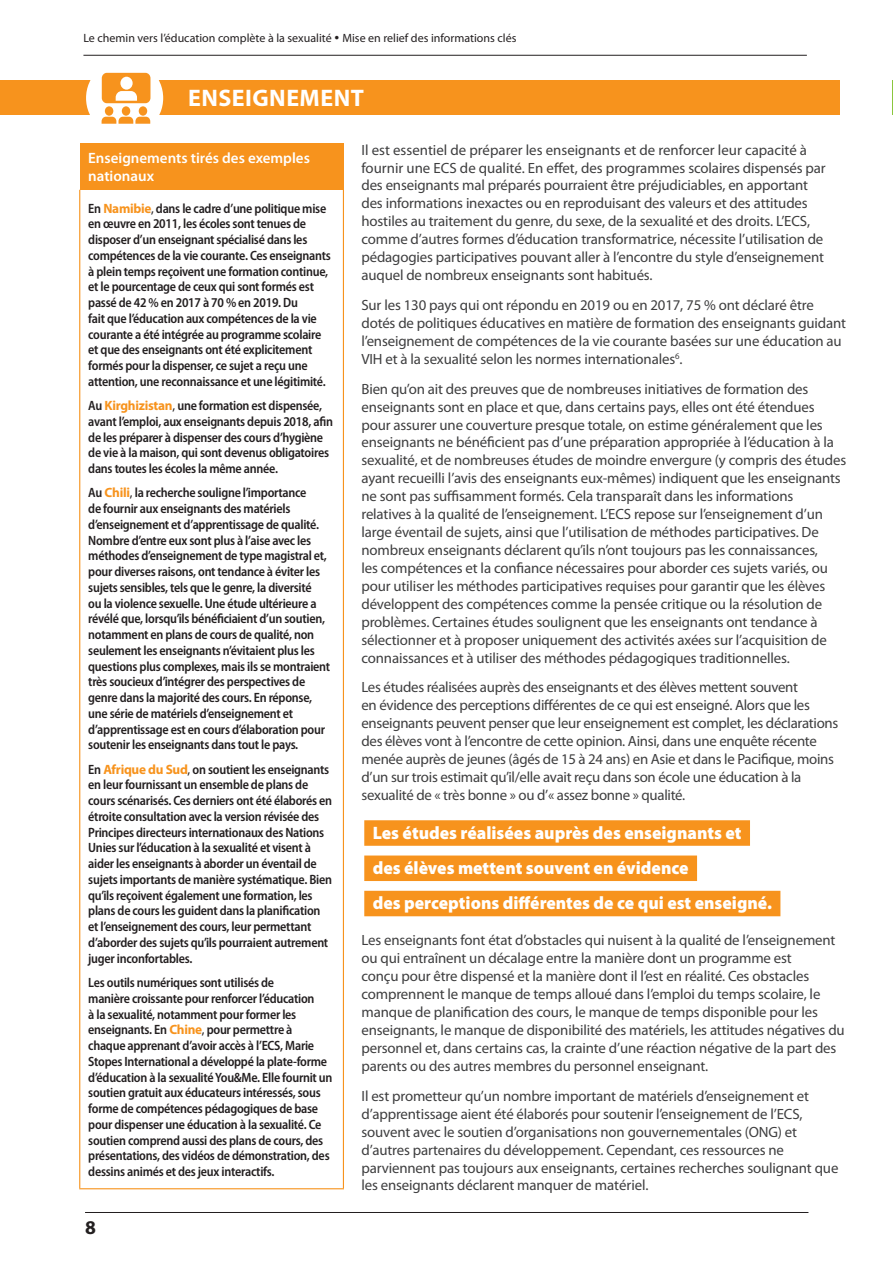
<style>
.page{position:relative;width:893px;height:1263px;background:#fff}
.page>*{position:absolute;margin:0;border:0;box-sizing:border-box;transform-origin:0 0}
.Titre{font:700 24px "Myriad Pro";letter-spacing:.02em;color:#fff}
.t1{font:700 19.5px "Myriad Pro";color:#231f20}
.t2{font:900 18px "Myriad Pro";color:#fff}
.BOX_2_Head{font:600 15px/18px "Myriad Pro";color:#fff}
.TEXTE{font:14.85px/18px "Myriad Pro";letter-spacing:-.01em;color:#3e3e3f}
.BOX_2_text{font:600 semi-condensed 13.5px/15.8px "Myriad Pro";letter-spacing:-.02em;color:#231f20}
.t3{font:12px "Myriad Pro";color:#231f20}
.s1{font-weight:700;font-stretch:normal;color:#f7931d}
.s2{font-weight:400;font-stretch:normal}
</style>
<div class="page">
<hr style="left:83px;top:55px;width:724px;height:1px;background:#231f20">
<hr style="left:85px;top:1212px;width:723px;height:1px;background:#231f20">
<div style="left:0;top:80px;width:839px;height:34px;background:#f7931d"></div>
<div style="left:86px;top:59px;width:77px;height:78px;background:#fff;border-radius:50%"></div>
<div style="left:122px;top:106px;width:8px;height:10px;background:#f7931d;border-radius:50%"></div>
<div style="left:139px;top:106px;width:8px;height:10px;background:#f7931d;border-radius:50%"></div>
<div style="left:105px;top:106px;width:8px;height:10px;background:#f7931d;border-radius:50%"></div>
<svg style="left:102px;top:117px;width:48px;height:7px"></svg>
<svg style="left:102px;top:73px;width:48px;height:30px"></svg>
<hr style="left:892px;top:80px;width:1px;height:34px;background:#8bc63e">
<div style="left:364px;top:820px;width:386px;height:26px;background:#f7931d"></div>
<div style="left:364px;top:855px;width:333px;height:26px;background:#f7931d"></div>
<div style="left:364px;top:891px;width:416px;height:25px;background:#f7931d"></div>
<div style="left:80px;top:143px;width:263px;height:47px;background:#f7931d"></div>
<hr style="left:79px;top:190px;width:1px;height:998px;background:#f7931d">
<hr style="left:343px;top:190px;width:1px;height:998px;background:#f7931d">
<hr style="left:79px;top:1188px;width:265px;height:1px;background:#f7931d">
<p class="t3" style="left:83px;top:31px;width:434px">Le chemin vers l’éducation complète à la sexualité • Mise en relief des informations clés</p>
<p class="Titre" style="left:188px;top:82px;width:177px">ENSEIGNEMENT</p>
<p class="TEXTE" style="left:361px;top:140px;width:466px">Il est essentiel de préparer les enseignants et de renforcer leur capacité à fournir une ECS de qualité. En effet, des programmes scolaires dispensés par des enseignants mal préparés pourraient être préjudiciables, en apportant des informations inexactes ou en reproduisant des valeurs et des attitudes hostiles au traitement du genre, du sexe, de la sexualité et des droits. L’ECS, comme d’autres formes d’éducation transformatrice, nécessite l’utilisation de pédagogies participatives pouvant aller à l’encontre du style d’enseignement auquel de nombreux enseignants sont habitués.</p>
<p class="TEXTE" style="left:361px;top:296px;width:486px">Sur les 130 pays qui ont répondu en 2019 ou en 2017, 75 % ont déclaré être dotés de politiques éducatives en matière de formation des enseignants guidant l’enseignement de compétences de la vie courante basées sur une éducation au VIH et à la sexualité selon les normes internationales<sup>6</sup>.</p>
<p class="TEXTE" style="left:361px;top:379px;width:486px">Bien qu’on ait des preuves que de nombreuses initiatives de formation des enseignants sont en place et que, dans certains pays, elles ont été étendues pour assurer une couverture presque totale, on estime généralement que les enseignants ne bénéficient pas d’une préparation appropriée à l’éducation à la sexualité, et de nombreuses études de moindre envergure (y compris des études ayant recueilli l’avis des enseignants eux-mêmes) indiquent que les enseignants ne sont pas suffisamment formés. Cela transparaît dans les informations relatives à la qualité de l’enseignement. L’ECS repose sur l’enseignement d’un large éventail de sujets, ainsi que l’utilisation de méthodes participatives. De nombreux enseignants déclarent qu’ils n’ont toujours pas les connaissances,<br>les compétences et la confiance nécessaires pour aborder ces sujets variés, ou pour utiliser les méthodes participatives requises pour garantir que les élèves développent des compétences comme la pensée critique ou la résolution de problèmes. Certaines études soulignent que les enseignants ont tendance à sélectionner et à proposer uniquement des activités axées sur l’acquisition de connaissances et à utiliser des méthodes pédagogiques traditionnelles.</p>
<p class="TEXTE" style="left:361px;top:678px;width:478px">Les études réalisées auprès des enseignants et des élèves mettent souvent<br>en évidence des perceptions différentes de ce qui est enseigné. Alors que les enseignants peuvent penser que leur enseignement est complet, les déclarations des élèves vont à l’encontre de cette opinion. Ainsi, dans une enquête récente menée auprès de jeunes (âgés de 15 à 24 ans) en Asie et dans le Pacifique, moins d’un sur trois estimait qu’il/elle avait reçu dans son école une éducation à la sexualité de « très bonne » ou d’« assez bonne » qualité.</p>
<p class="BOX_2_Head" style="left:88px;top:149px;width:223px">Enseignements tirés des exemples nationaux</p>
<p class="BOX_2_text" style="left:88px;top:200px;width:244px">En <span class="s1">Namibie</span><span class="s2">,</span> dans le cadre d’une politique mise en œuvre en 2011, les écoles sont tenues de disposer d’un enseignant spécialisé dans les compétences de la vie courante. Ces enseignants à plein temps reçoivent une formation continue, et le pourcentage de ceux qui sont formés est passé de 42 % en 2017 à 70 % en 2019. Du<br>fait que l’éducation aux compétences de la vie courante a été intégrée au programme scolaire et que des enseignants ont été explicitement formés pour la dispenser, ce sujet a reçu une attention, une reconnaissance et une légitimité.</p>
<p class="BOX_2_text" style="left:88px;top:397px;width:246px">Au <span class="s1">Kirghizistan</span><span class="s2">,</span> une formation est dispensée, avant l’emploi, aux enseignants depuis 2018, afin de les préparer à dispenser des cours d’hygiène de vie à la maison, qui sont devenus obligatoires dans toutes les écoles la même année.</p>
<p class="BOX_2_text" style="left:88px;top:485px;width:243px">Au <span class="s1">Chili</span><span class="s2">,</span> la recherche souligne l’importance<br>de fournir aux enseignants des matériels d’enseignement et d’apprentissage de qualité.<br>Nombre d’entre eux sont plus à l’aise avec les méthodes d’enseignement de type magistral et, pour diverses raisons, ont tendance à éviter les sujets sensibles, tels que le genre, la diversité<br>ou la violence sexuelle. Une étude ultérieure a révélé que, lorsqu’ils bénéficiaient d’un soutien, notamment en plans de cours de qualité, non seulement les enseignants n’évitaient plus les questions plus complexes, mais ils se montraient très soucieux d’intégrer des perspectives de genre dans la majorité des cours. En réponse, une série de matériels d’enseignement et d’apprentissage est en cours d’élaboration pour soutenir les enseignants dans tout le pays.</p>
<p class="BOX_2_text" style="left:88px;top:761px;width:245px">En <span class="s1">Afrique du Sud</span><span class="s2">,</span> on soutient les enseignants en leur fournissant un ensemble de plans de cours scénarisés. Ces derniers ont été élaborés en étroite consultation avec la version révisée des Principes directeurs internationaux des Nations Unies sur l’éducation à la sexualité et visent à aider les enseignants à aborder un éventail de sujets importants de manière systématique. Bien qu’ils reçoivent également une formation, les plans de cours les guident dans la planification et l’enseignement des cours, leur permettant d’aborder des sujets qu’ils pourraient autrement juger inconfortables.</p>
<p class="BOX_2_text" style="left:88px;top:974px;width:246px">Les outils numériques sont utilisés de<br>manière croissante pour renforcer l’éducation<br>à la sexualité, notamment pour former les enseignants. En <span class="s1">Chine</span><span class="s2">,</span> pour permettre à chaque apprenant d’avoir accès à l’ECS, Marie Stopes International a développé la plate-forme d’éducation à la sexualité You&amp;Me. Elle fournit un soutien gratuit aux éducateurs intéressés, sous forme de compétences pédagogiques de base pour dispenser une éducation à la sexualité. Ce soutien comprend aussi des plans de cours, des présentations, des vidéos de démonstration, des dessins animés et des jeux interactifs.</p>
<p class="t2" style="left:373px;top:820px;width:370px">Les études réalisées auprès des enseignants et</p>
<p class="t2" style="left:373px;top:856px;width:317px">des élèves mettent souvent en évidence</p>
<p class="t2" style="left:373px;top:891px;width:401px">des perceptions différentes de ce qui est enseigné.</p>
<p class="TEXTE" style="left:361px;top:931px;width:485px">Les enseignants font état d’obstacles qui nuisent à la qualité de l’enseignement ou qui entraînent un décalage entre la manière dont un programme est<br>conçu pour être dispensé et la manière dont il l’est en réalité. Ces obstacles comprennent le manque de temps alloué dans l’emploi du temps scolaire, le manque de planification des cours, le manque de temps disponible pour les enseignants, le manque de disponibilité des matériels, les attitudes négatives du personnel et, dans certains cas, la crainte d’une réaction négative de la part des parents ou des autres membres du personnel enseignant.</p>
<p class="TEXTE" style="left:361px;top:1086px;width:478px">Il est prometteur qu’un nombre important de matériels d’enseignement et d’apprentissage aient été élaborés pour soutenir l’enseignement de l’ECS, souvent avec le soutien d’organisations non gouvernementales (ONG) et d’autres partenaires du développement. Cependant, ces ressources ne parviennent pas toujours aux enseignants, certaines recherches soulignant que les enseignants déclarent manquer de matériel.</p>
<h2 class="t1" style="left:85px;top:1215px;width:12px">8</h2>
</div>
